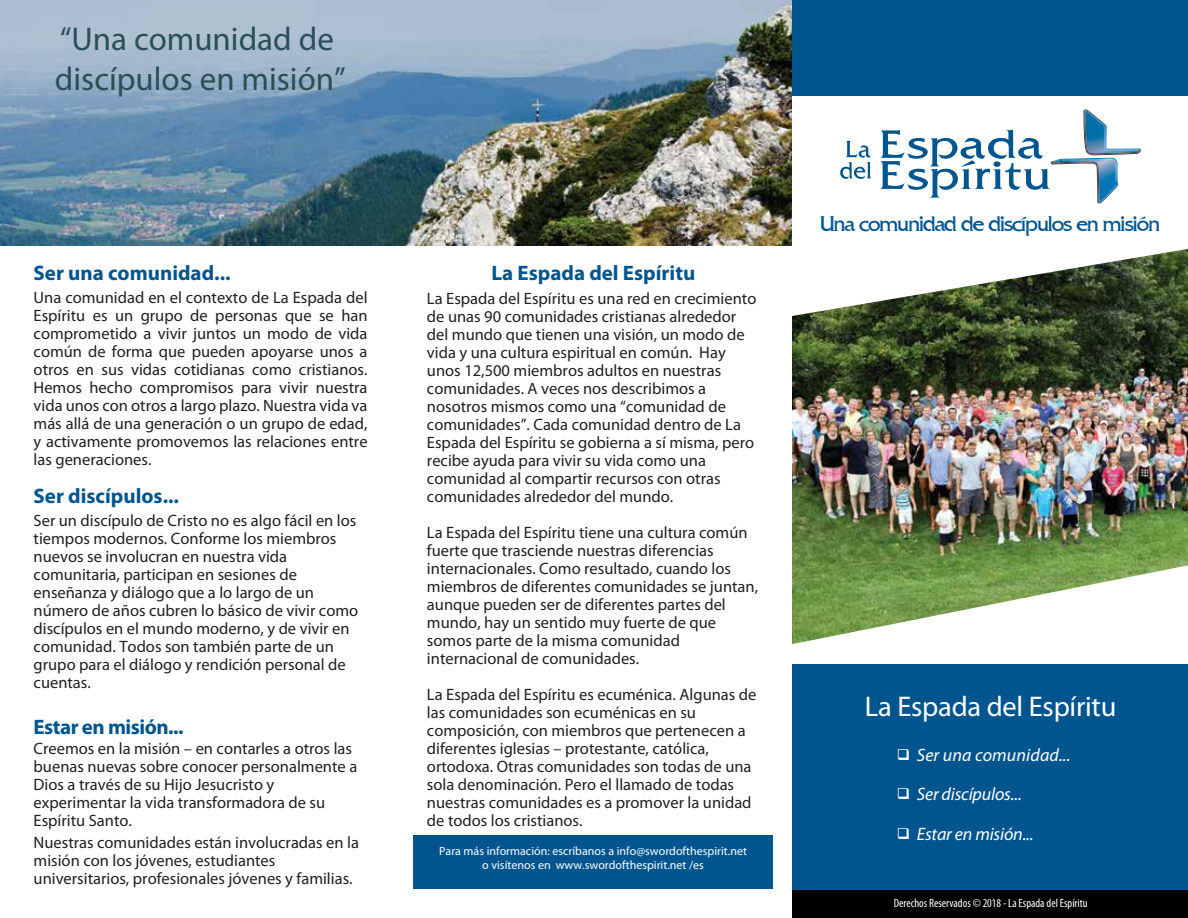
<style>
.page{position:relative;width:1188px;height:918px;background:#fff}
.page>*{position:absolute;margin:0;border:0;box-sizing:border-box;transform-origin:0 0}
.t1{font:33px/39.6px "Myriad Pro";color:#295055}
.t2{font:28.5px "Myriad Pro";letter-spacing:-.01em;color:#fff}
.t3{font:22.5px "Friz Quadrata";letter-spacing:-.055em;color:#00558f}
.t4{font:700 21px "Myriad Pro";color:#00558f}
.t5{font:700 21px "Myriad Pro";letter-spacing:-.025em;color:#00558f}
.t6{font:italic 18px "Myriad Pro";letter-spacing:-.01em;color:#fff}
.t7{font:16.5px/18px "Myriad Pro";color:#231f20}
.t8{font:12px/14.4px "Myriad Pro";color:#fff;text-align:center}
.t9{font:condensed 12px "Myriad Pro";color:#fff}
</style>
<div class="page">
<img style="left:0;top:0;width:792px;height:245px">
<div style="left:413px;top:836px;width:360px;height:53px;background:#00558f"></div>
<div style="left:792px;top:0;width:396px;height:96px;background:#00558f"></div>
<div style="left:792px;top:889px;width:396px;height:29px;background:#000"></div>
<div style="left:792px;top:664px;width:396px;height:225px;background:#00558f"></div>
<img style="left:792px;top:249px;width:396px;height:395px">
<svg style="left:840px;top:141px;width:31px;height:38px"></svg>
<svg style="left:881px;top:109px;width:260px;height:95px"></svg>
<h1 class="t1" style="left:55px;top:19px;width:292px">“Una comunidad de discípulos en misión”</h1>
<p class="t4" style="left:34px;top:259px;width:198px">Ser una comunidad...</p>
<p class="t7" style="left:34px;top:288px;width:336px;text-align:justify">Una comunidad en el contexto de La Espada del Espíritu es un grupo de personas que se han comprometido a vivir juntos un modo de vida común de forma que pueden apoyarse unos a otros en sus vidas cotidianas como cristianos.<br>Hemos hecho compromisos para vivir nuestra vida unos con otros a largo plazo. Nuestra vida va más allá de una generación o un grupo de edad, y activamente promovemos las relaciones entre las generaciones.</p>
<p class="t4" style="left:34px;top:483px;width:147px">Ser discípulos...</p>
<p class="t7" style="left:34px;top:511px;width:326px">Ser un discípulo de Cristo no es algo fácil en los tiempos modernos. Conforme los miembros nuevos se involucran en nuestra vida comunitaria, participan en sesiones de enseñanza y diálogo que a lo largo de un número de años cubren lo básico de vivir como discípulos en el mundo moderno, y de vivir en comunidad. Todos son también parte de un grupo para el diálogo y rendición personal de cuentas.</p>
<p class="t5" style="left:34px;top:713px;width:151px">Estar en misión...</p>
<p class="t7" style="left:34px;top:739px;width:325px">Creemos en la misión – en contarles a otros las buenas nuevas sobre conocer personalmente a Dios a través de su Hijo Jesucristo y experimentar la vida transformadora de su Espíritu Santo.</p>
<p class="t7" style="left:34px;top:833px;width:327px">Nuestras comunidades están involucradas en la misión con los jóvenes, estudiantes universitarios, profesionales jóvenes y familias.</p>
<p class="t4" style="left:491px;top:259px;width:205px">La Espada del Espíritu</p>
<p class="t7" style="left:427px;top:289px;width:331px">La Espada del Espíritu es una red en crecimiento de unas 90 comunidades cristianas alrededor del mundo que tienen una visión, un modo de vida y una cultura espiritual en común. Hay unos 12,500 miembros adultos en nuestras comunidades. A veces nos describimos a nosotros mismos como una “comunidad de comunidades”. Cada comunidad dentro de La Espada del Espíritu se gobierna a sí misma, pero recibe ayuda para vivir su vida como una comunidad al compartir recursos con otras comunidades alrededor del mundo.</p>
<p class="t7" style="left:427px;top:523px;width:333px">La Espada del Espíritu tiene una cultura común fuerte que trasciende nuestras diferencias internacionales. Como resultado, cuando los miembros de diferentes comunidades se juntan, aunque pueden ser de diferentes partes del mundo, hay un sentido muy fuerte de que somos parte de la misma comunidad internacional de comunidades.</p>
<p class="t7" style="left:427px;top:685px;width:331px">La Espada del Espíritu es ecuménica. Algunas de las comunidades son ecuménicas en su composición, con miembros que pertenecen a diferentes iglesias – protestante, católica, ortodoxa. Otras comunidades son todas de una sola denominación. Pero el llamado de todas nuestras comunidades es a promover la unidad de todos los cristianos.</p>
<p class="t8" style="left:439px;top:843px;width:309px">Para más información: escríbanos a info@swordofthespirit.net o visítenos en www.swordofthespirit.net /es</p>
<h3 class="t3" style="left:820px;top:212px;width:342px">Una comunidad de discípulos en misión</h3>
<h2 class="t2" style="left:865px;top:688px;width:253px">La Espada del Espíritu</h2>
<p class="t6" style="left:917px;top:743px;width:155px">Ser una comunidad...</p>
<p class="t6" style="left:917px;top:783px;width:106px">Ser discípulos...</p>
<p class="t6" style="left:917px;top:823px;width:118px">Estar en misión...</p>
<p class="t9" style="left:894px;top:896px;width:195px">Derechos Reservados © 2018 - La Espada del Espíritu</p>
</div>
